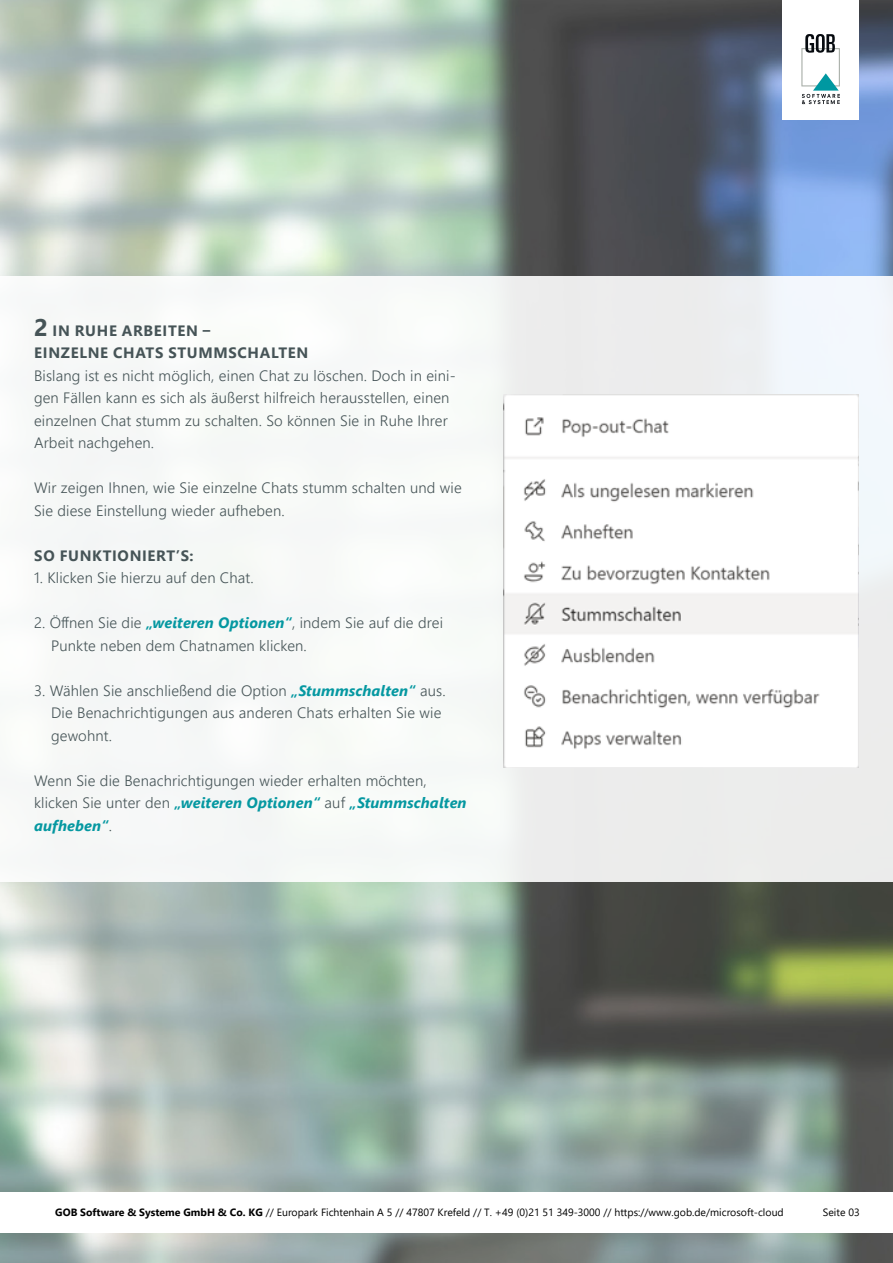
<style>
.page{position:relative;width:893px;height:1263px;background:#fff}
.page>*{position:absolute;margin:0;border:0;box-sizing:border-box;transform-origin:0 0}
.t1{font:300 15px/22.5px "Segoe UI";letter-spacing:.01em;color:#465457}
.t2{font:700 15px/22.5px "Segoe UI";letter-spacing:.045em;color:#465457}
.t3{font:10.5px "Segoe UI";color:#000}
.s1{font-size:24px}
.s2{font-weight:700;font-style:italic;color:#0598a1}
.s3{font-weight:700}
</style>
<div class="page">
<img style="left:0;top:0;width:893px;height:1263px">
<div style="left:0;top:276px;width:893px;height:606px;background:#f6f8f7"></div>
<div style="left:0;top:1192px;width:893px;height:40px;background:#fff"></div>
<div style="left:782px;top:0;width:77px;height:119px;background:#fff"></div>
<svg style="left:801px;top:34px;width:39px;height:70px"></svg>
<img style="left:503px;top:395px;width:356px;height:372px">
<p class="t2" style="left:34px;top:318px;width:276px"><span class="s1">2</span> IN RUHE ARBEITEN –<br>EINZELNE CHATS STUMMSCHALTEN</p>
<p class="t1" style="left:34px;top:363px;width:423px">Bislang ist es nicht möglich, einen Chat zu löschen. Doch in eini&shy;gen Fällen kann es sich als äußerst hilfreich herausstellen, einen einzelnen Chat stumm zu schalten. So können Sie in Ruhe Ihrer Arbeit nachgehen.</p>
<p class="t1" style="left:34px;top:475px;width:429px">Wir zeigen Ihnen, wie Sie einzelne Chats stumm schalten und wie<br>Sie diese Einstellung wieder aufheben.</p>
<p class="t2" style="left:34px;top:543px;width:161px">SO FUNKTIONIERT’S:</p>
<p class="t1" style="left:34px;top:565px;width:221px">1. Klicken Sie hierzu auf den Chat.</p>
<p class="t1" style="left:51px;top:610px;width:393px;text-indent:-17px">2. Öffnen Sie die <span class="s2">„weiteren Optionen“</span>, indem Sie auf die drei<br>Punkte neben dem Chatnamen klicken.</p>
<p class="t1" style="left:51px;top:678px;width:396px;text-indent:-17px">3. Wählen Sie anschließend die Option <span class="s2">„Stummschalten“</span> aus.<br>Die Benachrichtigungen aus anderen Chats erhalten Sie wie gewohnt.</p>
<p class="t1" style="left:34px;top:768px;width:434px">Wenn Sie die Benachrichtigungen wieder erhalten möchten, klicken Sie unter den <span class="s2">„weiteren Optionen“</span> auf <span class="s2">„Stummschalten aufheben“</span>.</p>
<p class="t3" style="left:55px;top:1202px;width:730px"><span class="s3">GOB Software &amp; Systeme GmbH &amp; Co. KG</span> // Europark Fichtenhain A 5 // 47807 Krefeld // T. +49 (0)21 51 349-3000 // https://www.gob.de/microsoft-cloud</p>
<p class="t3" style="left:823px;top:1202px;width:38px">Seite 03</p>
</div>
